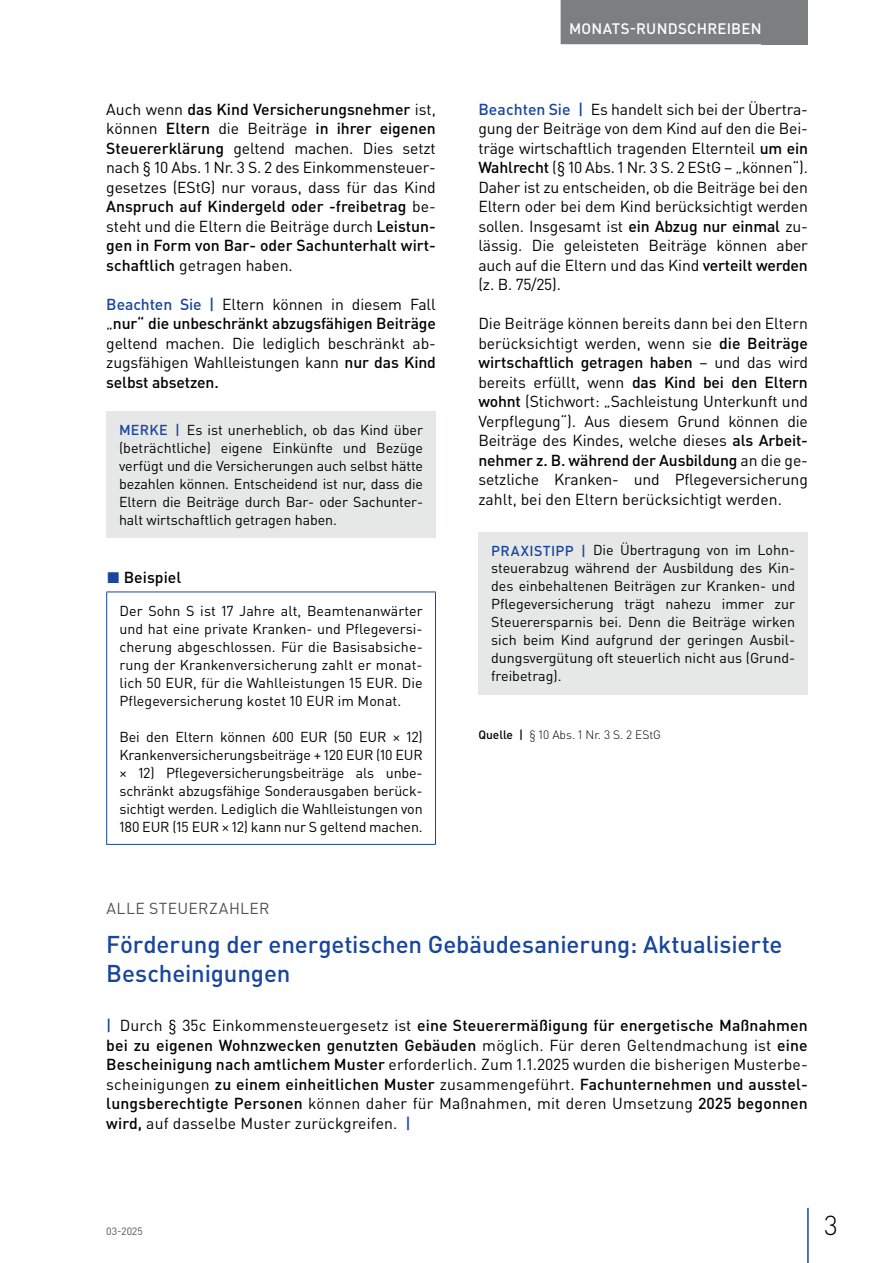
<style>
.page{position:relative;width:893px;height:1263px;background:#fff}
.page>*{position:absolute;margin:0;border:0;box-sizing:border-box;transform-origin:0 0}
.t1{font:300 27px "DIN Pro";color:#000001}
.t2{font:500 24px/28.5px "DIN Pro";letter-spacing:-.005em;color:#18469d}
.t3{font:15.75px/19.5px "DIN Pro";letter-spacing:-.005em;color:#000001;text-align:justify}
.t4{font:15.75px "DIN Pro";letter-spacing:.025em;color:#4f5253}
.t5{font:500 15.75px "DIN Pro";letter-spacing:.005em;color:#000001}
.t6{font:500 15px "DIN Pro";letter-spacing:.015em;color:#fff}
.t7{font:14.25px/18px "DIN Pro";letter-spacing:-.005em;color:#000001;text-align:justify}
.t8{font:300 12px "DIN Pro";color:#000001}
.t9{font:10.5px "DIN Pro";color:#4f5253}
.s1{font-weight:500}
.s2{font-weight:500;color:#18469d}
.s3{color:#18469d}
</style>
<div class="page">
<div style="left:762px;top:0;width:46px;height:44px;background:#7c7f80"></div>
<hr style="left:807px;top:1208px;width:2px;height:55px;background:#18469d">
<div style="left:561px;top:0;width:209px;height:44px;background:#7c7f80"></div>
<div style="left:106px;top:411px;width:330px;height:126px;background:#e6e8e7"></div>
<hr style="left:106px;top:592px;width:330px;height:1px;background:#18469d">
<hr style="left:106px;top:592px;width:1px;height:252px;background:#18469d">
<hr style="left:435px;top:592px;width:1px;height:252px;background:#18469d">
<hr style="left:106px;top:844px;width:330px;height:1px;background:#18469d">
<div style="left:478px;top:532px;width:330px;height:163px;background:#e6e8e7"></div>
<p class="t3" style="left:106px;top:99px;width:331px">Auch wenn <span class="s1">das Kind Versicherungsnehmer</span> ist, können <span class="s1">Eltern</span> die Beiträge <span class="s1">in ihrer eigenen Steuererklärung</span> geltend machen. Dies setzt nach § 10 Abs. 1 Nr. 3 S. 2 des Einkommensteuer&shy;gesetzes (EStG) nur voraus, dass für das Kind <span class="s1">Anspruch auf Kindergeld oder -freibetrag</span> be&shy;steht und die Eltern die Beiträge durch <span class="s1">Leistun&shy;gen in Form von Bar- oder Sachunterhalt wirt&shy;schaftlich</span> getragen haben.</p>
<p class="t3" style="left:106px;top:294px;width:331px"><span class="s2">Beachten Sie |</span> Eltern können in diesem Fall „<span class="s1">nur“ die unbeschränkt abzugsfähigen Beiträge </span>geltend machen. Die lediglich beschränkt ab&shy;zugsfähigen Wahlleistungen kann <span class="s1">nur das Kind selbst absetzen.</span></p>
<p class="t7" style="left:119px;top:420px;width:306px"><span class="s2">MERKE |</span> Es ist unerheblich, ob das Kind über (beträchtliche) eigene Einkünfte und Bezüge verfügt und die Versicherungen auch selbst hätte bezahlen können. Entscheidend ist nur, dass die Eltern die Beiträge durch Bar- oder Sachunter&shy;halt wirtschaftlich getragen haben.</p>
<p class="t5" style="left:107px;top:567px;width:76px"><span class="s3">◼</span> Beispiel</p>
<p class="t7" style="left:119px;top:601px;width:305px">Der Sohn S ist 17 Jahre alt, Beamtenanwärter und hat eine private Kranken- und Pflegeversi&shy;cherung abgeschlossen. Für die Basisabsiche&shy;rung der Krankenversicherung zahlt er monat&shy;lich 50 EUR, für die Wahlleistungen 15 EUR. Die Pflegeversicherung kostet 10 EUR im Monat.</p>
<p class="t7" style="left:119px;top:727px;width:305px">Bei den Eltern können 600 EUR (50 EUR × 12)<br>Krankenversicherungsbeiträge + 120 EUR (10 EUR × 12) Pflegeversicherungsbeiträge als unbe&shy;schränkt abzugsfähige Sonderausgaben berück&shy;sichtigt werden. Lediglich die Wahlleistungen von 180 EUR (15 EUR × 12) kann nur S geltend machen.</p>
<p class="t6" style="left:569px;top:18px;width:194px">MONATS-RUNDSCHREIBEN</p>
<p class="t3" style="left:478px;top:99px;width:331px"><span class="s2">Beachten Sie |</span> Es handelt sich bei der Übertra&shy;gung der Beiträge von dem Kind auf den die Bei&shy;träge wirtschaftlich tragenden Elternteil <span class="s1">um ein Wahlrecht</span> (§ 10 Abs. 1 Nr. 3 S. 2 EStG – „können“).<br>Daher ist zu entscheiden, ob die Beiträge bei den Eltern oder bei dem Kind berücksichtigt werden sollen. Insgesamt ist <span class="s1">ein Abzug nur einmal</span> zu&shy;lässig. Die geleisteten Beiträge können aber auch auf die Eltern und das Kind <span class="s1">verteilt werden </span>(z. B. 75/25).</p>
<p class="t3" style="left:478px;top:313px;width:331px">Die Beiträge können bereits dann bei den Eltern berücksichtigt werden, wenn sie <span class="s1">die Beiträge wirtschaftlich getragen haben</span> – und das wird bereits erfüllt, wenn <span class="s1">das Kind bei den Eltern wohnt</span> (Stichwort: „Sachleistung Unterkunft und Verpflegung“). Aus diesem Grund können die Beiträge des Kindes, welche dieses <span class="s1">als Arbeit&shy;nehmer z. B. während der Ausbildung</span> an die ge&shy;setzliche Kranken- und Pflegeversicherung zahlt, bei den Eltern berücksichtigt werden.</p>
<p class="t7" style="left:491px;top:540px;width:306px"><span class="s2">PRAXISTIPP |</span> Die Übertragung von im Lohn&shy;steuerabzug während der Ausbildung des Kin&shy;des einbehaltenen Beiträgen zur Kranken- und Pflegeversicherung trägt nahezu immer zur Steuerersparnis bei. Denn die Beiträge wirken sich beim Kind aufgrund der geringen Ausbil&shy;dungsvergütung oft steuerlich nicht aus (Grund&shy;freibetrag).</p>
<p class="t8" style="left:478px;top:726px;width:184px"><span class="s1">Quelle |</span> § 10 Abs. 1 Nr. 3 S. 2 EStG</p>
<p class="t4" style="left:106px;top:898px;width:165px">ALLE STEUERZAHLER</p>
<h2 class="t2" style="left:106px;top:929px;width:678px">Förderung der energetischen Gebäudesanierung: Aktualisierte<br>Bescheinigungen</h2>
<p class="t3" style="left:106px;top:1015px;width:703px"><span class="s2">|</span> Durch § 35c Einkommensteuergesetz ist <span class="s1">eine Steuerermäßigung für energetische Maßnahmen bei zu eigenen Wohnzwecken genutzten Gebäuden</span> möglich. Für deren Geltendmachung ist <span class="s1">eine Bescheinigung nach amtlichem Muster</span> erforderlich. Zum 1.1.2025 wurden die bisherigen Musterbe&shy;scheinigungen <span class="s1">zu einem einheitlichen Muster</span> zusammengeführt. <span class="s1">Fachunternehmen und ausstel&shy;lungsberechtigte Personen</span> können daher für Maßnahmen, mit deren Umsetzung <span class="s1">2025 begonnen wird,</span> auf dasselbe Muster zurückgreifen. <span class="s2">|</span></p>
<p class="t9" style="left:106px;top:1224px;width:38px">03-2025</p>
<h1 class="t1" style="left:824px;top:1207px;width:15px">3</h1>
</div>
